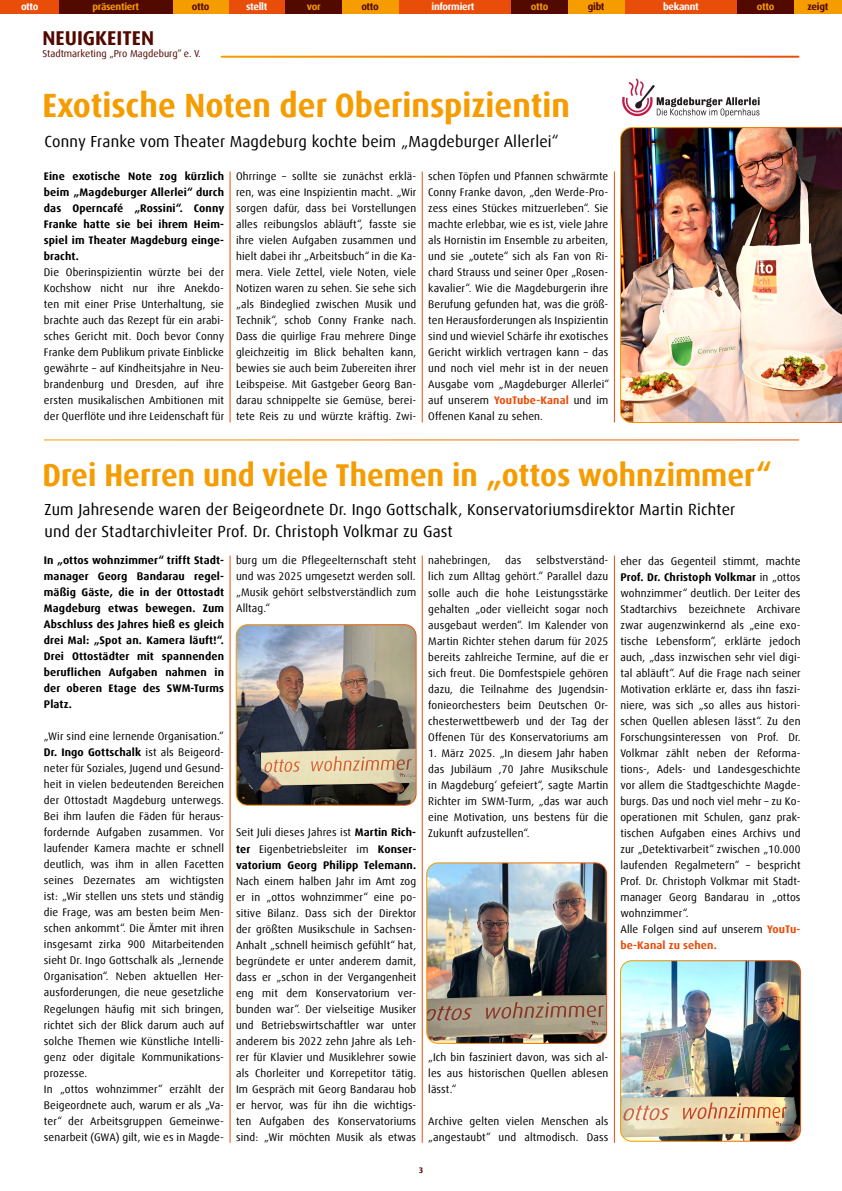
<style>
.page{position:relative;width:842px;height:1191px;background:#fff}
.page>*{position:absolute;margin:0;border:0;box-sizing:border-box;transform-origin:0 0}
.t1{font:700 33.6px "Dax Offc";color:#f59c00;scale:.95 1}
.t2{font:700 31.5px "Dax Offc";color:#f59c00;scale:.95 1}
.t3{font:700 20px "Dax Offc";color:#510900}
.t4{font:16px/22px "Dax Offc";letter-spacing:.01em;color:#000}
.t5{font:11px/16px "Dax Offc";letter-spacing:.01em;color:#000;text-align:justify}
.t6{font:700 11px/16px "Dax Offc";letter-spacing:.01em;color:#000;text-align:justify}
.t7{font:10px "Dax Offc";color:#510900}
.t8{font:700 10px "Dax Offc";letter-spacing:-.03em;color:#fff}
.t9{font:700 10px "Dax Offc";letter-spacing:-.03em;color:#f59c00}
.t10{font:700 10px "Dax Offc";letter-spacing:-.03em;color:#510900}
.t11{font:700 8px "Dax Offc";color:#510900}
.t12{font:7px "Dax Offc";letter-spacing:.005em;color:#fff}
.s1{font-weight:700;color:#e94d0a}
.s2{font-weight:700}
.s3{font-weight:400}
</style>
<div class="page">
<hr style="left:230px;top:555px;width:1px;height:587px;background:#e94d0a">
<hr style="left:422px;top:555px;width:1px;height:587px;background:#e94d0a">
<hr style="left:614px;top:555px;width:1px;height:587px;background:#e94d0a">
<div style="left:0;top:0;width:59px;height:14px;background:#e94d0a"></div>
<div style="left:229px;top:0;width:56px;height:14px;background:#e94d0a"></div>
<div style="left:624px;top:0;width:113px;height:14px;background:#e94d0a"></div>
<div style="left:398px;top:0;width:113px;height:14px;background:#e94d0a"></div>
<div style="left:172px;top:0;width:57px;height:14px;background:#f59c00"></div>
<div style="left:342px;top:0;width:56px;height:14px;background:#f59c00"></div>
<div style="left:568px;top:0;width:56px;height:14px;background:#f59c00"></div>
<div style="left:794px;top:0;width:48px;height:14px;background:#f59c00"></div>
<div style="left:59px;top:0;width:113px;height:14px;background:#510900"></div>
<div style="left:285px;top:0;width:57px;height:14px;background:#510900"></div>
<div style="left:511px;top:0;width:57px;height:14px;background:#510900"></div>
<div style="left:737px;top:0;width:57px;height:14px;background:#510900"></div>
<hr style="left:230px;top:171px;width:1px;height:251px;background:#e94d0a">
<hr style="left:422px;top:171px;width:1px;height:251px;background:#e94d0a">
<hr style="left:614px;top:171px;width:1px;height:251px;background:#e94d0a">
<img style="left:236px;top:624px;width:180px;height:181px">
<div style="left:236px;top:624px;width:181px;height:181px;border:1px solid #fff;border-radius:11px"></div>
<img style="left:427px;top:864px;width:180px;height:179px">
<div style="left:426px;top:862px;width:181px;height:181px;border:1px solid #fff;border-radius:11px"></div>
<img style="left:620px;top:962px;width:180px;height:179px">
<div style="left:620px;top:960px;width:181px;height:181px;border:1px solid #fff;border-radius:11px"></div>
<img style="left:620px;top:127px;width:222px;height:296px">
<img style="left:622px;top:78px;width:138px;height:39px">
<p class="t8" style="left:21px;top:1px;width:19px">otto</p>
<p class="t9" style="left:92px;top:0;width:48px">präsentiert</p>
<p class="t10" style="left:192px;top:0;width:19px">otto</p>
<p class="t8" style="left:246px;top:1px;width:23px">stellt</p>
<p class="t9" style="left:307px;top:0;width:15px">vor</p>
<p class="t10" style="left:361px;top:0;width:19px">otto</p>
<p class="t8" style="left:431px;top:0;width:44px">informiert</p>
<p class="t9" style="left:531px;top:0;width:19px">otto</p>
<p class="t10" style="left:588px;top:0;width:18px">gibt</p>
<p class="t8" style="left:663px;top:1px;width:37px">bekannt</p>
<p class="t9" style="left:757px;top:0;width:19px">otto</p>
<p class="t10" style="left:808px;top:0;width:22px">zeigt</p>
<h3 class="t3" style="left:43px;top:25px;width:113px">NEUIGKEITEN</h3>
<p class="t7" style="left:43px;top:47px;width:160px">Stadtmarketing „Pro Magdeburg“ e. V.</p>
<h1 class="t1" style="left:42px;top:84px;width:557px">Exotische Noten der Oberinspizientin</h1>
<h3 class="t4" style="left:45px;top:131px;width:516px">Conny Franke vom Theater Magdeburg kochte beim „Magdeburger Allerlei“</h3>
<p class="t6" style="left:44px;top:168px;width:182px">Eine exotische Note zog kürzlich beim „Magdeburger Allerlei“ durch das Operncafé „Rossini“. Conny Franke hatte sie bei ihrem Heim&shy;spiel im Theater Magdeburg einge&shy;bracht.</p>
<p class="t5" style="left:44px;top:264px;width:182px">Die Oberinspizientin würzte bei der Kochshow nicht nur ihre Anekdo&shy;ten mit einer Prise Unterhaltung, sie brachte auch das Rezept für ein arabi&shy;sches Gericht mit. Doch bevor Conny Franke dem Publikum private Einblicke gewährte – auf Kindheitsjahre in Neu&shy;brandenburg und Dresden, auf ihre ersten musikalischen Ambitionen mit der Querflöte und ihre Leidenschaft für</p>
<p class="t5" style="left:236px;top:168px;width:182px">Ohrringe – sollte sie zunächst erklä&shy;ren, was eine Inspizientin macht. „Wir sorgen dafür, dass bei Vorstellungen alles reibungslos abläuft“, fasste sie ihre vielen Aufgaben zusammen und hielt dabei ihr „Arbeitsbuch“ in die Ka&shy;mera. Viele Zettel, viele Noten, viele Notizen waren zu sehen. Sie sehe sich „als Bindeglied zwischen Musik und Technik“, schob Conny Franke nach.<br>Dass die quirlige Frau mehrere Dinge gleichzeitig im Blick behalten kann, bewies sie auch beim Zubereiten ihrer Leibspeise. Mit Gastgeber Georg Ban&shy;darau schnippelte sie Gemüse, berei&shy;tete Reis zu und würzte kräftig. Zwi-</p>
<p class="t5" style="left:428px;top:168px;width:183px">schen Töpfen und Pfannen schwärmte Conny Franke davon, „den Werde-Pro&shy;zess eines Stückes mitzuerleben“. Sie machte erlebbar, wie es ist, viele Jahre als Hornistin im Ensemble zu arbeiten, und sie „outete“ sich als Fan von Ri&shy;chard Strauss und seiner Oper „Rosen&shy;kavalier“. Wie die Magdeburgerin ihre Berufung gefunden hat, was die größ&shy;ten Herausforderungen als Inspizientin sind und wieviel Schärfe ihr exotisches Gericht wirklich vertragen kann – das und noch viel mehr ist in der neuen Ausgabe vom „Magdeburger Allerlei“ auf unserem <span class="s1">YouTube-Kanal</span> und im Offenen Kanal zu sehen.</p>
<p class="t12" style="left:622px;top:418px;width:45px;rotate:-90deg">Foto: Uli Lücke</p>
<h2 class="t2" style="left:42px;top:454px;width:769px">Drei Herren und viele Themen in „ottos wohnzimmer“</h2>
<h3 class="t4" style="left:45px;top:498px;width:692px">Zum Jahresende waren der Beigeordnete Dr. Ingo Gottschalk, Konservatoriumsdirektor Martin Richter und der Stadtarchivleiter Prof. Dr. Christoph Volkmar zu Gast</h3>
<p class="t6" style="left:44px;top:552px;width:182px">In „ottos wohnzimmer“ trifft Stadt&shy;manager Georg Bandarau regel&shy;mäßig Gäste, die in der Ottostadt Magdeburg etwas bewegen. Zum Abschluss des Jahres hieß es gleich drei Mal: „Spot an. Kamera läuft!“.<br>Drei Ottostädter mit spannenden beruflichen Aufgaben nahmen in der oberen Etage des SWM-Turms Platz.</p>
<p class="t5" style="left:44px;top:728px;width:182px;text-align:left">„Wir sind eine lernende Organisation.“ <span class="s2">Dr. Ingo Gottschalk</span> ist als Beigeord&shy;neter für Soziales, Jugend und Gesund&shy;heit in vielen bedeutenden Bereichen der Ottostadt Magdeburg unterwegs.<br>Bei ihm laufen die Fäden für heraus&shy;fordernde Aufgaben zusammen. Vor laufender Kamera machte er schnell deutlich, was ihm in allen Facetten seines Dezernates am wichtigsten ist: „Wir stellen uns stets und ständig die Frage, was am besten beim Men&shy;schen ankommt“. Die Ämter mit ihren insgesamt zirka 900 Mitarbeitenden sieht Dr. Ingo Gottschalk als „lernende Organisation“. Neben aktuellen Her&shy;ausforderungen, die neue gesetzliche Regelungen häufig mit sich bringen, richtet sich der Blick darum auch auf solche Themen wie Künstliche Intelli&shy;genz oder digitale Kommunikations&shy;prozesse.<br>In „ottos wohnzimmer“ erzählt der Beigeordnete auch, warum er als „Va&shy;ter“ der Arbeitsgruppen Gemeinwe&shy;senarbeit (GWA) gilt, wie es in Magde-</p>
<p class="t5" style="left:236px;top:552px;width:182px">burg um die Pflegeelternschaft steht und was 2025 umgesetzt werden soll. „Musik gehört selbstverständlich zum Alltag.“</p>
<p class="t6" style="left:236px;top:824px;width:182px"><span class="s3">Seit Juli dieses Jahres ist</span> Martin Rich&shy;ter <span class="s3">Eigenbetriebsleiter im</span> Konser&shy;vatorium Georg Philipp Telemann.</p>
<p class="t5" style="left:236px;top:872px;width:182px">Nach einem halben Jahr im Amt zog er in „ottos wohnzimmer“ eine po&shy;sitive Bilanz. Dass sich der Direktor der größten Musikschule in Sachsen-Anhalt „schnell heimisch gefühlt“ hat, begründete er unter anderem damit, dass er „schon in der Vergangenheit eng mit dem Konservatorium ver&shy;bunden war“. Der vielseitige Musiker und Betriebswirtschaftler war unter anderem bis 2022 zehn Jahre als Leh&shy;rer für Klavier und Musiklehrer sowie als Chorleiter und Korrepetitor tätig.<br>Im Gespräch mit Georg Bandarau hob er hervor, was für ihn die wichtigs&shy;ten Aufgaben des Konservatoriums sind: „Wir möchten Musik als etwas</p>
<p class="t5" style="left:428px;top:553px;width:182px;text-indent:108px">selbstverständ&shy;lich zum Alltag gehört.“ Parallel dazu solle auch die hohe Leistungsstärke gehalten „oder vielleicht sogar noch ausgebaut werden“. Im Kalender von Martin Richter stehen darum für 2025 bereits zahlreiche Termine, auf die er sich freut. Die Domfestspiele gehören dazu, die Teilnahme des Jugendsin&shy;fonieorchesters beim Deutschen Or&shy;chesterwettbewerb und der Tag der Offenen Tür des Konservatoriums am</p>
<p class="t5" style="left:428px;top:745px;width:182px">1. März 2025. „In diesem Jahr haben das Jubiläum ,70 Jahre Musikschule in Magdeburg‘ gefeiert“, sagte Martin Richter im SWM-Turm, „das war auch eine Motivation, uns bestens für die Zukunft aufzustellen“.</p>
<p class="t5" style="left:428px;top:553px;width:64px">nahebringen,</p>
<p class="t5" style="left:505px;top:553px;width:18px">das</p>
<p class="t5" style="left:428px;top:1049px;width:182px">„Ich bin fasziniert davon, was sich al&shy;les aus historischen Quellen ablesen lässt.“</p>
<p class="t5" style="left:428px;top:1113px;width:182px">Archive gelten vielen Menschen als „angestaubt“ und altmodisch. Dass</p>
<p class="t11" style="left:419px;top:1165px;width:6px">3</p>
<p class="t5" style="left:620px;top:553px;width:182px;text-align:left">eher das Gegenteil stimmt, machte <span class="s2">Prof. Dr. Christoph Volkmar</span> in „ottos wohnzimmer“ deutlich. Der Leiter des Stadtarchivs bezeichnete Archivare zwar augenzwinkernd als „eine exo&shy;tische Lebensform“, erklärte jedoch auch, „dass inzwischen sehr viel digi&shy;tal abläuft“. Auf die Frage nach seiner Motivation erklärte er, dass ihn faszi&shy;niere, was sich „so alles aus histori&shy;schen Quellen ablesen lässt“. Zu den Forschungsinteressen von Prof. Dr.<br>Volkmar zählt neben der Reforma&shy;tions-, Adels- und Landesgeschichte vor allem die Stadtgeschichte Magde&shy;burgs. Das und noch viel mehr – zu Ko&shy;operationen mit Schulen, ganz prak&shy;tischen Aufgaben eines Archivs und zur „Detektivarbeit“ zwischen „10.000 laufenden Regalmetern“ – bespricht Prof. Dr. Christoph Volkmar mit Stadt&shy;manager Georg Bandarau in „ottos wohnzimmer“.<br>Alle Folgen sind auf unserem <span class="s1">YouTu&shy;be-Kanal zu sehen.</span></p>
</div>
